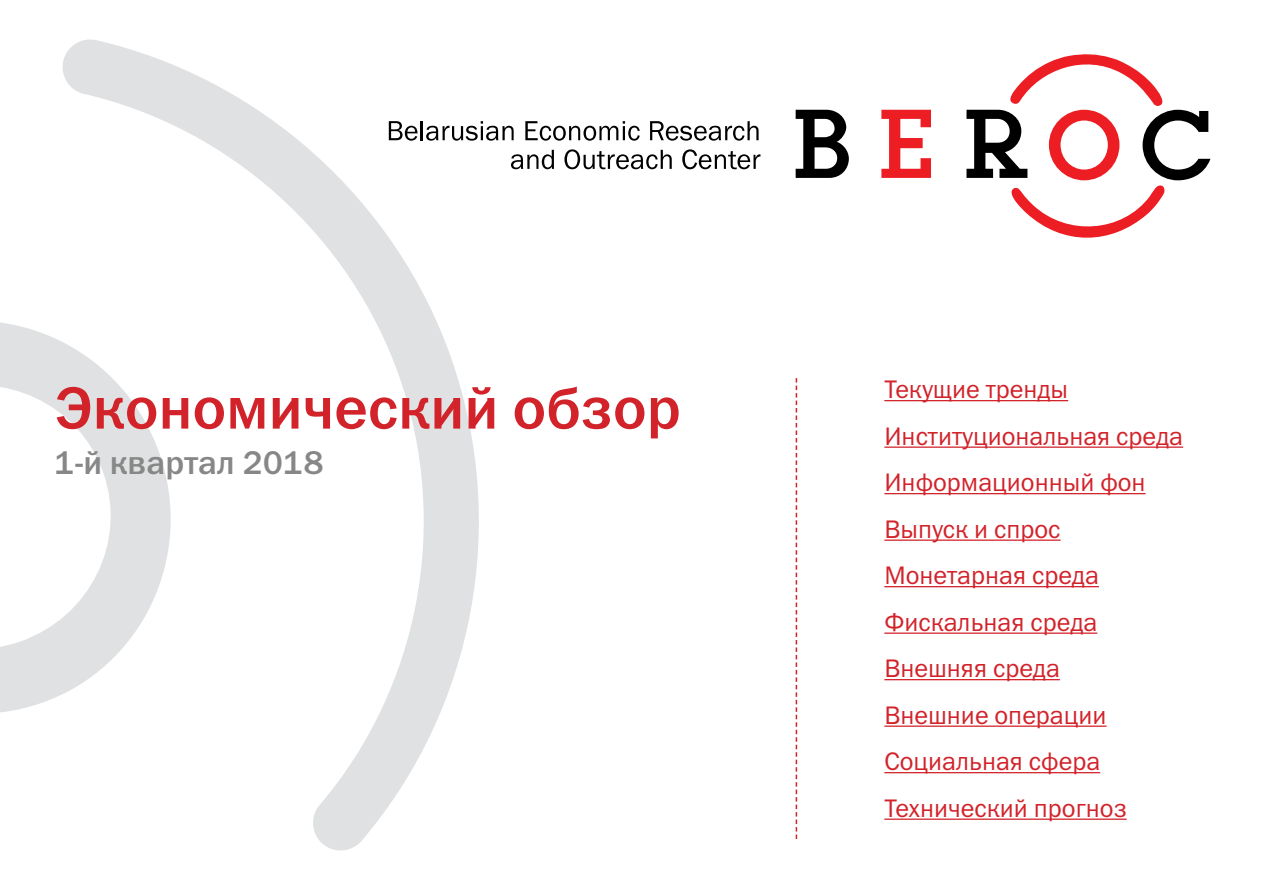
<style>
.page{position:relative;width:1263px;height:893px;background:#fff}
.page>*{position:absolute;margin:0;border:0;box-sizing:border-box;transform-origin:0 0}
.t1{font:60px "Franklin Gothic Medium C";color:#d2232a}
.t2{font:33px "Franklin Gothic Medium C";color:#878787}
.t3{font:25.5px/46.5px "Franklin Gothic Book C";color:#d2232a}
</style>
<div class="page">
<svg style="left:0;top:322px;width:60px;height:391px"></svg>
<svg style="left:60px;top:39px;width:419px;height:812px"></svg>
<svg style="left:389px;top:121px;width:125px;height:20px"></svg>
<svg style="left:525px;top:121px;width:115px;height:20px"></svg>
<svg style="left:650px;top:121px;width:108px;height:20px"></svg>
<svg style="left:511px;top:150px;width:43px;height:19px"></svg>
<svg style="left:564px;top:149px;width:108px;height:20px"></svg>
<svg style="left:682px;top:149px;width:78px;height:20px"></svg>
<svg style="left:796px;top:110px;width:53px;height:68px"></svg>
<svg style="left:881px;top:110px;width:50px;height:68px"></svg>
<svg style="left:966px;top:54px;width:244px;height:184px"></svg>
<svg style="left:796px;top:378px;width:1px;height:461px"></svg>
<hr style="left:884px;top:400px;width:184px;height:1px;background:#d2232a">
<hr style="left:884px;top:446px;width:299px;height:2px;background:#d2232a">
<hr style="left:884px;top:493px;width:262px;height:1px;background:#d2232a">
<hr style="left:884px;top:539px;width:176px;height:2px;background:#d2232a">
<hr style="left:884px;top:586px;width:215px;height:1px;background:#d2232a">
<hr style="left:884px;top:632px;width:213px;height:2px;background:#d2232a">
<hr style="left:884px;top:679px;width:176px;height:1px;background:#d2232a">
<hr style="left:884px;top:725px;width:222px;height:2px;background:#d2232a">
<hr style="left:884px;top:772px;width:216px;height:1px;background:#d2232a">
<hr style="left:884px;top:818px;width:242px;height:2px;background:#d2232a">
<h1 class="t1" style="left:54px;top:375px;width:628px">Экономический обзор</h1>
<p class="t2" style="left:54px;top:444px;width:271px">1-й квартал 2018</p>
<p class="t3" style="left:884px;top:366px;width:300px">Текущие тренды<br>Институциональная среда<br>Информационный фон<br>Выпуск и спрос<br>Монетарная среда<br>Фискальная среда<br>Внешняя среда<br>Внешние операции<br>Социальная сфера<br>Технический прогноз</p>
</div>
